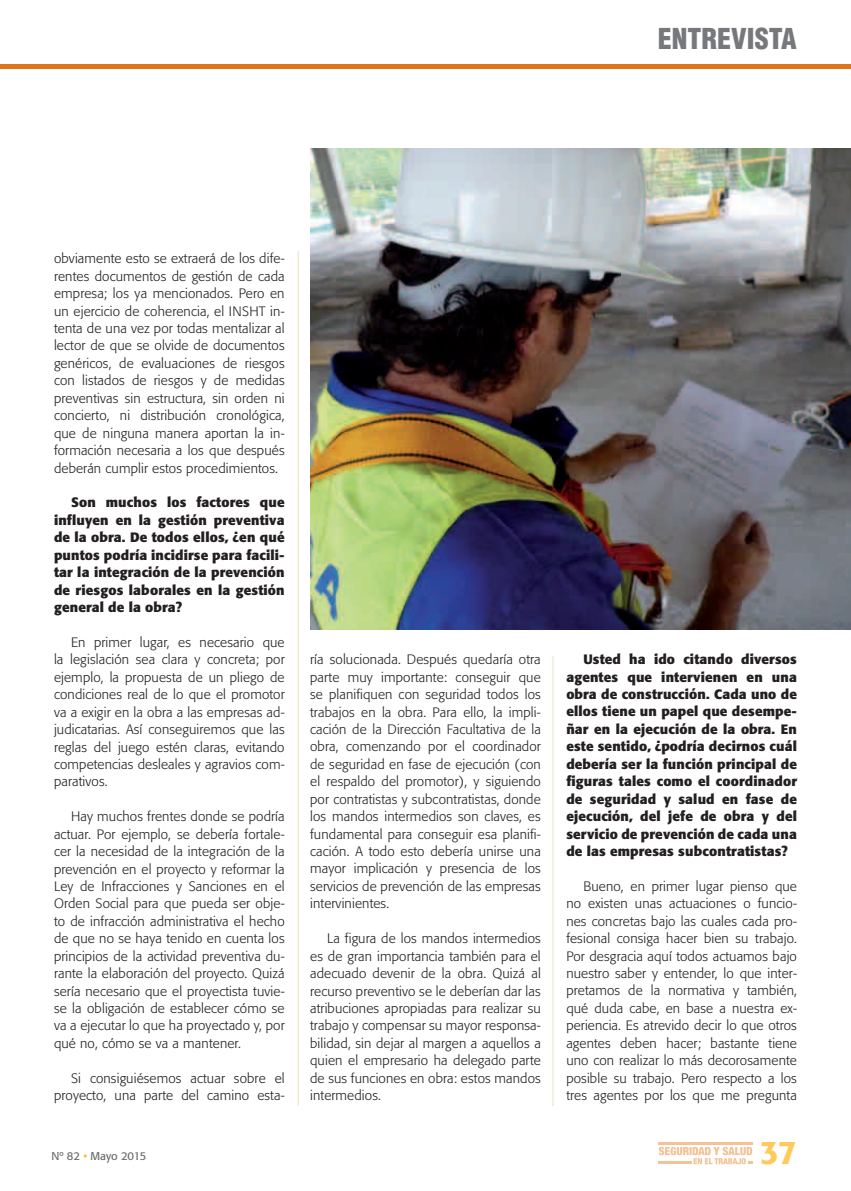
<style>
.page{position:relative;width:851px;height:1191px;background:#fff}
.page>*{position:absolute;margin:0;border:0;box-sizing:border-box;transform-origin:0 0}
.t1{font:500 32.4px "Formata";color:#feca5a}
.t2{font:900 condensed 28.05px "Helvetica LT Std";color:#76787b}
.t3{font:300 13.5px/17.4px "Formata";letter-spacing:.01em;color:#231f20;text-align:justify}
.t4{font:700 13.5px/17.4px "Formata";letter-spacing:.01em;color:#231f20;text-align:justify}
.t5{font:11.25px "Formata";color:#6c6d70}
.s1{color:#fdbc12}
</style>
<div class="page">
<hr style="left:0;top:65px;width:850px;height:4px;background:#de761b">
<hr style="left:658px;top:1142px;width:94px;height:2px;background:#f3c296">
<svg style="left:658px;top:1146px;width:94px;height:18px"></svg>
<hr style="left:552px;top:656px;width:1px;height:450px;background:#ece1c5">
<hr style="left:298px;top:251px;width:1px;height:855px;background:#ece1c5">
<img style="left:310px;top:149px;width:540px;height:480px">
<h2 class="t2" style="left:657px;top:21px;width:141px">ENTREVISTA</h2>
<p class="t3" style="left:54px;top:250px;width:232px">obviamente esto se extraerá de los dife&shy;rentes documentos de gestión de cada empresa; los ya mencionados. Pero en un ejercicio de coherencia, el INSHT in&shy;tenta de una vez por todas mentalizar al lector de que se olvide de documentos genéricos, de evaluaciones de riesgos con listados de riesgos y de medidas preventivas sin estructura, sin orden ni concierto, ni distribución cronológica, que de ninguna manera aportan la in&shy;formación necesaria a los que después deberán cumplir estos procedimientos.</p>
<p class="t4" style="left:54px;top:494px;width:232px;text-indent:17px">Son muchos los factores que influyen en la gestión preventiva de la obra. De todos ellos, ¿en qué puntos podría incidirse para facili&shy;tar la integración de la prevención de riesgos laborales en la gestión general de la obra?</p>
<p class="t3" style="left:54px;top:633px;width:232px;text-indent:17px">En primer lugar, es necesario que la legislación sea clara y concreta; por ejemplo, la propuesta de un pliego de condiciones real de lo que el promotor va a exigir en la obra a las empresas ad&shy;judicatarias. Así conseguiremos que las reglas del juego estén claras, evitando competencias desleales y agravios com&shy;parativos.</p>
<p class="t3" style="left:54px;top:808px;width:232px;text-indent:17px">Hay muchos frentes donde se podría actuar. Por ejemplo, se debería fortale&shy;cer la necesidad de la integración de la prevención en el proyecto y reformar la Ley de Infracciones y Sanciones en el Orden Social para que pueda ser obje&shy;to de infracción administrativa el hecho de que no se haya tenido en cuenta los principios de la actividad preventiva du&shy;rante la elaboración del proyecto. Quizá sería necesario que el proyectista tuvie&shy;se la obligación de establecer cómo se va a ejecutar lo que ha proyectado y, por qué no, cómo se va a mantener.</p>
<p class="t3" style="left:54px;top:1069px;width:232px;text-align:right">Si consiguiésemos actuar sobre el proyecto, una parte del camino esta-</p>
<p class="t3" style="left:310px;top:651px;width:232px">ría solucionada. Después quedaría otra parte muy importante: conseguir que se planifiquen con seguridad todos los trabajos en la obra. Para ello, la impli&shy;cación de la Dirección Facultativa de la obra, comenzando por el coordinador de seguridad en fase de ejecución (con el respaldo del promotor), y siguiendo por contratistas y subcontratistas, donde los mandos intermedios son claves, es fundamental para conseguir esa planifi&shy;cación. A todo esto debería unirse una mayor implicación y presencia de los servicios de prevención de las empresas intervinientes.</p>
<p class="t3" style="left:310px;top:930px;width:232px;text-indent:17px">La figura de los mandos intermedios es de gran importancia también para el adecuado devenir de la obra. Quizá al recurso preventivo se le deberían dar las atribuciones apropiadas para realizar su trabajo y compensar su mayor responsa&shy;bilidad, sin dejar al margen a aquellos a quien el empresario ha delegado parte de sus funciones en obra: estos mandos intermedios.</p>
<p class="t4" style="left:566px;top:650px;width:232px;text-indent:17px">Usted ha ido citando diversos agentes que intervienen en una obra de construcción. Cada uno de ellos tiene un papel que desempe&shy;ñar en la ejecución de la obra. En este sentido, ¿podría decirnos cuál debería ser la función principal de figuras tales como el coordinador de seguridad y salud en fase de ejecución, del jefe de obra y del servicio de prevención de cada una de las empresas subcontratistas?</p>
<p class="t3" style="left:566px;top:877px;width:232px;text-indent:17px">Bueno, en primer lugar pienso que no existen unas actuaciones o funcio&shy;nes concretas bajo las cuales cada pro&shy;fesional consiga hacer bien su trabajo.<br>Por desgracia aquí todos actuamos bajo nuestro saber y entender, lo que inter&shy;pretamos de la normativa y también, qué duda cabe, en base a nuestra ex&shy;periencia. Es atrevido decir lo que otros agentes deben hacer; bastante tiene uno con realizar lo más decorosamente posible su trabajo. Pero respecto a los tres agentes por los que me pregunta</p>
<p class="t5" style="left:51px;top:1149px;width:97px">Nº 82 <span class="s1">•</span> Mayo 2015</p>
<h1 class="t1" style="left:760px;top:1132px;width:38px">37</h1>
</div>
